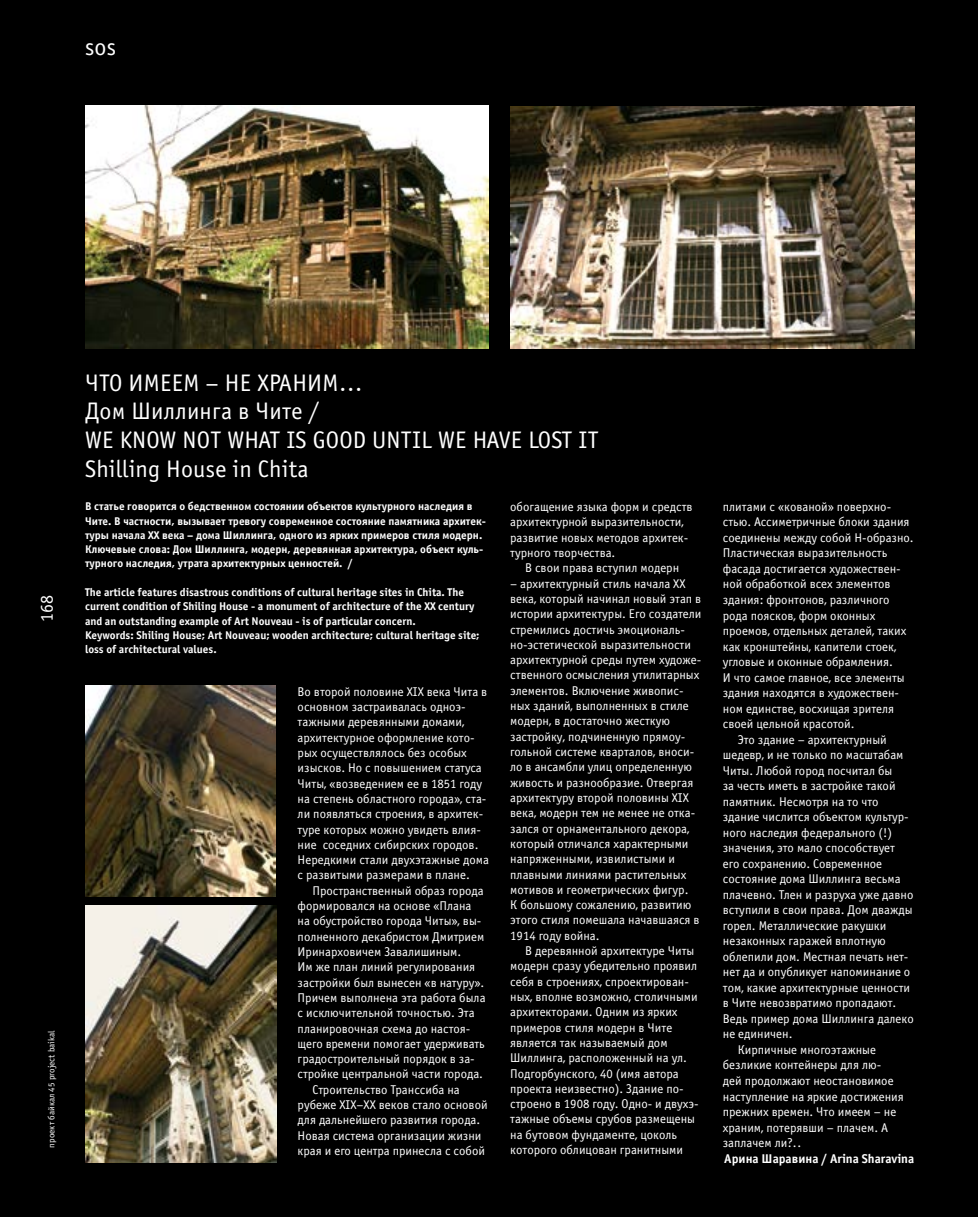
<style>
.page{position:relative;width:978px;height:1217px;background:#fff}
.page>*{position:absolute;margin:0;border:0;box-sizing:border-box;transform-origin:0 0}
.t1{font:24px/28.8px "Officina Sans C";letter-spacing:.01em;color:#fff}
.t2{font:18px "ITC Officina Sans Cyrillic";color:#fff}
.t3{font:12.75px/15.3px "Officina Sans C";color:#fff}
.t4{font:700 12.75px "Officina Sans C";color:#fff}
.t5{font:700 11.25px/14.2px "Officina Sans C";color:#fff}
.t6{font:9px "ITC Officina Sans Cyrillic";letter-spacing:.005em;color:#fff}
</style>
<div class="page">
<div style="left:0;top:0;width:978px;height:1216px;background:#000"></div>
<img style="left:85px;top:106px;width:404px;height:242px">
<img style="left:85px;top:685px;width:191px;height:211px">
<img style="left:85px;top:905px;width:191px;height:257px">
<img style="left:510px;top:106px;width:404px;height:243px">
<h1 class="t1" style="left:85px;top:33px;width:33px">sos</h1>
<h2 class="t2" style="left:37px;top:621px;width:29px;rotate:-90deg">168</h2>
<p class="t6" style="left:46px;top:1147px;width:119px;rotate:-90deg">проект байкал 45 project baikal</p>
<h1 class="t1" style="left:85px;top:368px;width:515px">ЧТО ИМЕЕМ – НЕ ХРАНИМ…<br>Дом Шиллинга в Чите /<br>WE KNOW NOT WHAT IS GOOD UNTIL WE HAVE LOST IT<br>Shilling House in Chita</h1>
<p class="t5" style="left:85px;top:499px;width:402px">В статье говорится о бедственном состоянии объектов культурного наследия в Чите. В частности, вызывает тревогу современное состояние памятника архитек&shy;туры начала ХХ века – дома Шиллинга, одного из ярких примеров стиля модерн.<br>Ключевые слова: Дом Шиллинга, модерн, деревянная архитектура, объект куль&shy;турного наследия, утрата архитектурных ценностей. /</p>
<p class="t5" style="left:85px;top:585px;width:396px">The article features disastrous conditions of cultural heritage sites in Chita. The current condition of Shiling House - a monument of architecture of the XX century and an outstanding example of Art Nouveau - is of particular concern.<br>Keywords: Shiling House; Art Nouveau; wooden architecture; cultural heritage site; loss of architectural values.</p>
<p class="t3" style="left:298px;top:683px;width:193px">Во второй половине XIX века Чита в основном застраивалась одноэ&shy;тажными деревянными домами, архитектурное оформление кото&shy;рых осуществлялось без особых изысков. Но с повышением статуса<br>Читы, «возведением ее в 1851 году на степень областного города», ста&shy;ли появляться строения, в архитек&shy;туре которых можно увидеть влия&shy;ние соседних сибирских городов.<br>Нередкими стали двухэтажные дома с развитыми размерами в плане.</p>
<p class="t3" style="left:313px;top:882px;width:173px">Пространственный образ города</p>
<p class="t3" style="left:298px;top:898px;width:175px">формировался на основе «Плана</p>
<p class="t3" style="left:298px;top:913px;width:185px">на обустройство города Читы», вы-</p>
<p class="t3" style="left:298px;top:928px;width:188px">полненного декабристом Дмитрием</p>
<p class="t3" style="left:298px;top:944px;width:165px">Иринарховичем Завалишиным.</p>
<p class="t3" style="left:298px;top:959px;width:179px">Им же план линий регулирования</p>
<p class="t3" style="left:298px;top:974px;width:188px">застройки был вынесен «в натуру».</p>
<p class="t3" style="left:298px;top:989px;width:189px">Причем выполнена эта работа была</p>
<p class="t3" style="left:298px;top:1005px;width:179px">с исключительной точностью. Эта</p>
<p class="t3" style="left:298px;top:1020px;width:174px">планировочная схема до настоя-</p>
<p class="t3" style="left:298px;top:1035px;width:189px">щего времени помогает удерживать</p>
<p class="t3" style="left:298px;top:1051px;width:179px">градостроительный порядок в за-</p>
<p class="t3" style="left:298px;top:1066px;width:187px">стройке центральной части города.</p>
<p class="t3" style="left:313px;top:1081px;width:149px">Строительство Транссиба на</p>
<p class="t3" style="left:298px;top:1097px;width:191px">рубеже XIX–XX веков стало основой</p>
<p class="t3" style="left:298px;top:1112px;width:184px">для дальнейшего развития города.</p>
<p class="t3" style="left:298px;top:1127px;width:185px">Новая система организации жизни</p>
<p class="t3" style="left:298px;top:1142px;width:189px">края и его центра принесла с собой</p>
<p class="t3" style="left:510px;top:499px;width:184px">обогащение языка форм и средств архитектурной выразительности, развитие новых методов архитек&shy;турного творчества.</p>
<p class="t3" style="left:525px;top:560px;width:156px">В свои права вступил модерн</p>
<p class="t3" style="left:510px;top:575px;width:193px">– архитектурный стиль начала XX века, который начинал новый этап в истории архитектуры. Его создатели стремились достичь эмоциональ&shy;но-эстетической выразительности архитектурной среды путем художе&shy;ственного осмысления утилитарных элементов. Включение живопис&shy;ных зданий, выполненных в стиле модерн, в достаточно жесткую застройку, подчиненную прямоу&shy;гольной системе кварталов, вноси&shy;ло в ансамбли улиц определенную живость и разнообразие. Отвергая архитектуру второй половины XIX века, модерн тем не менее не отка&shy;зался от орнаментального декора, который отличался характерными напряженными, извилистыми и плавными линиями растительных мотивов и геометрических фигур.<br>К большому сожалению, развитию этого стиля помешала начавшаяся в<br>1914 году война.</p>
<p class="t3" style="left:510px;top:943px;width:190px;text-indent:15px">В деревянной архитектуре Читы модерн сразу убедительно проявил себя в строениях, спроектирован&shy;ных, вполне возможно, столичными архитекторами. Одним из ярких примеров стиля модерн в Чите является так называемый дом<br>Шиллинга, расположенный на ул.<br>Подгорбунского, 40 (имя автора проекта неизвестно). Здание по&shy;строено в 1908 году. Одно- и двухэ&shy;тажные объемы срубов размещены на бутовом фундаменте, цоколь которого облицован гранитными</p>
<p class="t3" style="left:723px;top:499px;width:170px">плитами с «кованой» поверхно-</p>
<p class="t3" style="left:723px;top:514px;width:188px">стью. Ассиметричные блоки здания</p>
<p class="t3" style="left:723px;top:530px;width:192px">соединены между собой Н-образно.</p>
<p class="t3" style="left:723px;top:545px;width:166px">Пластическая выразительность</p>
<p class="t3" style="left:723px;top:561px;width:179px">фасада достигается художествен-</p>
<p class="t3" style="left:723px;top:576px;width:169px">ной обработкой всех элементов</p>
<p class="t3" style="left:723px;top:592px;width:168px">здания: фронтонов, различного</p>
<p class="t3" style="left:723px;top:607px;width:154px">рода поясков, форм оконных</p>
<p class="t3" style="left:723px;top:623px;width:185px">проемов, отдельных деталей, таких</p>
<p class="t3" style="left:723px;top:638px;width:175px">как кронштейны, капители стоек,</p>
<p class="t3" style="left:723px;top:654px;width:171px">угловые и оконные обрамления.</p>
<p class="t3" style="left:723px;top:669px;width:183px">И что самое главное, все элементы</p>
<p class="t3" style="left:723px;top:685px;width:178px">здания находятся в художествен-</p>
<p class="t3" style="left:723px;top:700px;width:173px">ном единстве, восхищая зрителя</p>
<p class="t3" style="left:723px;top:716px;width:133px">своей цельной красотой.</p>
<p class="t3" style="left:738px;top:731px;width:151px">Это здание – архитектурный</p>
<p class="t3" style="left:723px;top:747px;width:182px">шедевр, и не только по масштабам</p>
<p class="t3" style="left:723px;top:762px;width:171px">Читы. Любой город посчитал бы</p>
<p class="t3" style="left:723px;top:778px;width:174px">за честь иметь в застройке такой</p>
<p class="t3" style="left:723px;top:793px;width:157px">памятник. Несмотря на то что</p>
<p class="t3" style="left:723px;top:809px;width:187px">здание числится объектом культур-</p>
<p class="t3" style="left:723px;top:824px;width:171px">ного наследия федерального (!)</p>
<p class="t3" style="left:723px;top:840px;width:174px">значения, это мало способствует</p>
<p class="t3" style="left:723px;top:855px;width:161px">его сохранению. Современное</p>
<p class="t3" style="left:723px;top:871px;width:179px">состояние дома Шиллинга весьма</p>
<p class="t3" style="left:723px;top:886px;width:192px">плачевно. Тлен и разруха уже давно</p>
<p class="t3" style="left:723px;top:902px;width:191px">вступили в свои права. Дом дважды</p>
<p class="t3" style="left:723px;top:917px;width:165px">горел. Металлические ракушки</p>
<p class="t3" style="left:723px;top:933px;width:164px">незаконных гаражей вплотную</p>
<p class="t3" style="left:723px;top:948px;width:187px">облепили дом. Местная печать нет-</p>
<p class="t3" style="left:723px;top:964px;width:189px">нет да и опубликует напоминание о</p>
<p class="t3" style="left:723px;top:979px;width:189px">том, какие архитектурные ценности</p>
<p class="t3" style="left:723px;top:995px;width:175px">в Чите невозвратимо пропадают.</p>
<p class="t3" style="left:723px;top:1010px;width:192px">Ведь пример дома Шиллинга далеко</p>
<p class="t3" style="left:723px;top:1026px;width:71px">не единичен.</p>
<p class="t3" style="left:738px;top:1041px;width:140px">Кирпичные многоэтажные</p>
<p class="t3" style="left:723px;top:1057px;width:160px">безликие контейнеры для лю-</p>
<p class="t3" style="left:723px;top:1072px;width:172px">дей продолжают неостановимое</p>
<p class="t3" style="left:723px;top:1088px;width:182px">наступление на яркие достижения</p>
<p class="t3" style="left:723px;top:1103px;width:175px">прежних времен. Что имеем – не</p>
<p class="t3" style="left:723px;top:1119px;width:167px">храним, потерявши – плачем. А</p>
<p class="t3" style="left:723px;top:1135px;width:80px">заплачем ли?..</p>
<p class="t4" style="left:724px;top:1150px;width:191px">Арина Шаравина / Arina Sharavina</p>
</div>
